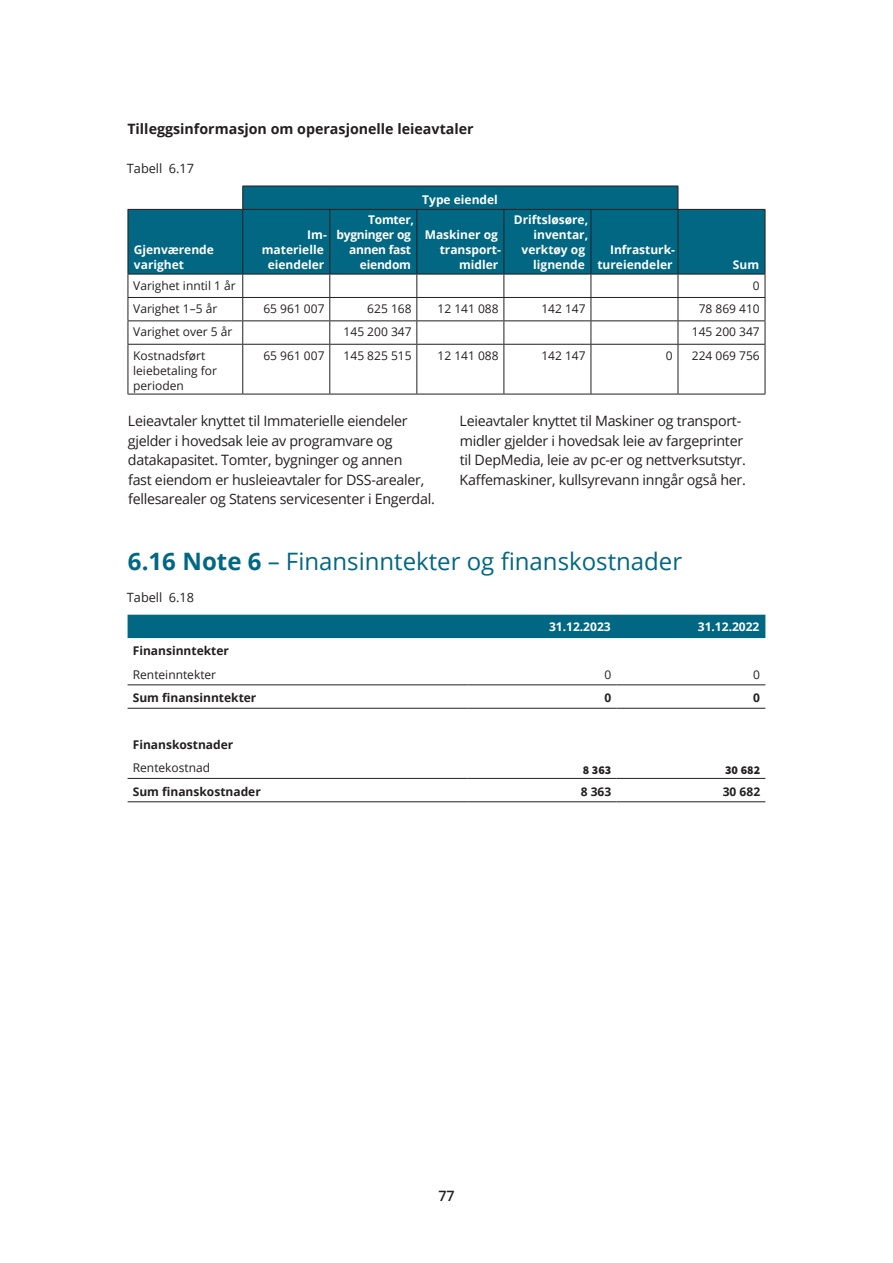
<style>
.page{position:relative;width:893px;height:1263px;background:#fff}
.page>*{position:absolute;margin:0;border:0;box-sizing:border-box;transform-origin:0 0}
.Overskrift_2{font:24px "Open Sans";color:#016782}
.t1{font:14.25px/19.5px "Open Sans";letter-spacing:-.02em;color:#231f20}
.avsnitt-tittel{font:700 14.25px "Open Sans";color:#231f20}
.t2{font:600 14.25px "Open Sans";color:#231f20}
.t3{font:12.75px "Open Sans";color:#231f20}
.Tabell_Normal{font:12px/15px "Open Sans";color:#231f20}
.Tabellhode{font:700 12px/15px "Open Sans";color:#fff;text-align:right}
.Tabell_Normal-2{font:700 12px "Open Sans";color:#231f20}
.Tabellhode-2{font:700 12px/15px "Open Sans";letter-spacing:-.02em;color:#fff;text-align:right}
.Tabell_Normal-3{font:900 12px "Source Sans Pro";color:#231f20}
.s1{font-weight:700}
</style>
<div class="page">
<svg style="left:128px;top:187px;width:637px;height:87px;background:#15728b"></svg>
<svg style="left:242px;top:187px;width:1px;height:22px"></svg>
<svg style="left:678px;top:186px;width:1px;height:23px"></svg>
<hr style="left:128px;top:209px;width:115px;height:1px;background:#231f20">
<hr style="left:243px;top:209px;width:87px;height:1px;background:#231f20">
<hr style="left:242px;top:210px;width:1px;height:64px;background:#231f20">
<hr style="left:330px;top:209px;width:87px;height:1px;background:#231f20">
<hr style="left:329px;top:210px;width:1px;height:64px;background:#231f20">
<hr style="left:417px;top:209px;width:87px;height:1px;background:#231f20">
<hr style="left:416px;top:210px;width:1px;height:64px;background:#231f20">
<hr style="left:504px;top:209px;width:87px;height:1px;background:#231f20">
<hr style="left:503px;top:210px;width:1px;height:64px;background:#231f20">
<hr style="left:591px;top:209px;width:87px;height:1px;background:#231f20">
<hr style="left:591px;top:210px;width:1px;height:64px;background:#231f20">
<hr style="left:678px;top:209px;width:87px;height:1px;background:#231f20">
<hr style="left:678px;top:210px;width:1px;height:64px;background:#231f20">
<hr style="left:128px;top:297px;width:115px;height:1px;background:#231f20">
<hr style="left:243px;top:297px;width:87px;height:1px;background:#231f20">
<hr style="left:330px;top:297px;width:87px;height:1px;background:#231f20">
<hr style="left:417px;top:297px;width:87px;height:1px;background:#231f20">
<hr style="left:504px;top:297px;width:87px;height:1px;background:#231f20">
<hr style="left:591px;top:297px;width:87px;height:1px;background:#231f20">
<hr style="left:678px;top:297px;width:87px;height:1px;background:#231f20">
<hr style="left:128px;top:320px;width:115px;height:1px;background:#231f20">
<svg style="left:128px;top:275px;width:1px;height:69px"></svg>
<hr style="left:243px;top:320px;width:87px;height:1px;background:#231f20">
<svg style="left:242px;top:275px;width:1px;height:69px"></svg>
<hr style="left:330px;top:320px;width:87px;height:1px;background:#231f20">
<svg style="left:329px;top:275px;width:1px;height:69px"></svg>
<hr style="left:417px;top:320px;width:87px;height:1px;background:#231f20">
<svg style="left:416px;top:275px;width:1px;height:69px"></svg>
<hr style="left:504px;top:320px;width:87px;height:1px;background:#231f20">
<svg style="left:503px;top:275px;width:1px;height:69px"></svg>
<hr style="left:591px;top:320px;width:87px;height:1px;background:#231f20">
<svg style="left:591px;top:275px;width:1px;height:69px"></svg>
<hr style="left:678px;top:320px;width:87px;height:1px;background:#231f20">
<svg style="left:678px;top:275px;width:1px;height:69px"></svg>
<svg style="left:765px;top:274px;width:1px;height:70px"></svg>
<hr style="left:128px;top:344px;width:115px;height:1px;background:#231f20">
<hr style="left:128px;top:345px;width:1px;height:49px;background:#231f20">
<hr style="left:243px;top:344px;width:87px;height:1px;background:#231f20">
<hr style="left:242px;top:345px;width:1px;height:49px;background:#231f20">
<hr style="left:330px;top:344px;width:87px;height:1px;background:#231f20">
<hr style="left:329px;top:345px;width:1px;height:49px;background:#231f20">
<hr style="left:417px;top:344px;width:87px;height:1px;background:#231f20">
<hr style="left:416px;top:345px;width:1px;height:49px;background:#231f20">
<hr style="left:504px;top:344px;width:87px;height:1px;background:#231f20">
<hr style="left:503px;top:345px;width:1px;height:49px;background:#231f20">
<hr style="left:591px;top:344px;width:87px;height:1px;background:#231f20">
<hr style="left:591px;top:345px;width:1px;height:49px;background:#231f20">
<hr style="left:678px;top:344px;width:87px;height:1px;background:#231f20">
<hr style="left:678px;top:345px;width:1px;height:49px;background:#231f20">
<hr style="left:765px;top:345px;width:1px;height:49px;background:#231f20">
<hr style="left:128px;top:394px;width:115px;height:1px;background:#231f20">
<hr style="left:243px;top:394px;width:87px;height:1px;background:#231f20">
<hr style="left:330px;top:394px;width:87px;height:1px;background:#231f20">
<hr style="left:417px;top:394px;width:87px;height:1px;background:#231f20">
<hr style="left:504px;top:394px;width:87px;height:1px;background:#231f20">
<hr style="left:591px;top:394px;width:87px;height:1px;background:#231f20">
<hr style="left:678px;top:394px;width:87px;height:1px;background:#231f20">
<hr style="left:242px;top:186px;width:88px;height:1px;background:#231f20">
<hr style="left:330px;top:186px;width:87px;height:1px;background:#231f20">
<hr style="left:417px;top:186px;width:87px;height:1px;background:#231f20">
<hr style="left:504px;top:186px;width:87px;height:1px;background:#231f20">
<hr style="left:591px;top:186px;width:87px;height:1px;background:#231f20">
<hr style="left:128px;top:210px;width:1px;height:64px;background:#231f20">
<hr style="left:765px;top:210px;width:1px;height:64px;background:#231f20">
<hr style="left:128px;top:274px;width:115px;height:1px;background:#231f20">
<hr style="left:243px;top:274px;width:87px;height:1px;background:#231f20">
<hr style="left:330px;top:274px;width:87px;height:1px;background:#231f20">
<hr style="left:417px;top:274px;width:87px;height:1px;background:#231f20">
<hr style="left:504px;top:274px;width:87px;height:1px;background:#231f20">
<hr style="left:591px;top:274px;width:87px;height:1px;background:#231f20">
<hr style="left:678px;top:274px;width:87px;height:1px;background:#231f20">
<div style="left:128px;top:615px;width:637px;height:23px;background:#016782"></div>
<hr style="left:128px;top:684px;width:340px;height:1px;background:#231f20">
<hr style="left:468px;top:684px;width:149px;height:1px;background:#231f20">
<hr style="left:617px;top:684px;width:148px;height:1px;background:#231f20">
<hr style="left:128px;top:708px;width:340px;height:1px;background:#231f20">
<hr style="left:468px;top:708px;width:149px;height:1px;background:#231f20">
<hr style="left:617px;top:708px;width:148px;height:1px;background:#231f20">
<hr style="left:128px;top:778px;width:340px;height:1px;background:#231f20">
<hr style="left:468px;top:778px;width:149px;height:1px;background:#231f20">
<hr style="left:617px;top:778px;width:148px;height:1px;background:#231f20">
<hr style="left:128px;top:801px;width:340px;height:1px;background:#231f20">
<hr style="left:468px;top:801px;width:149px;height:1px;background:#231f20">
<hr style="left:617px;top:801px;width:148px;height:1px;background:#231f20">
<p class="avsnitt-tittel" style="left:127px;top:119px;width:348px">Tilleggsinformasjon om operasjonelle leieavtaler</p>
<p class="t3" style="left:127px;top:159px;width:69px">Tabell 6.17</p>
<p class="Tabellhode" style="left:422px;top:192px;width:77px">Type eiendel</p>
<p class="Tabellhode" style="left:134px;top:242px;width:82px;text-align:left">Gjenværende varighet</p>
<p class="Tabellhode-2" style="left:336px;top:212px;width:79px">Tomter, bygninger og annen fast eiendom</p>
<p class="Tabellhode" style="left:425px;top:227px;width:78px">Maskiner og transport&shy;midler</p>
<p class="Tabellhode" style="left:262px;top:227px;width:64px">Im-- materielle eiendeler</p>
<p class="Tabellhode" style="left:514px;top:212px;width:76px">Driftsløsøre, inventar, verktøy og lignende</p>
<p class="Tabellhode" style="left:597px;top:242px;width:79px">Infrasturk&shy;tureiendeler</p>
<p class="Tabellhode" style="left:733px;top:257px;width:28px">Sum</p>
<p class="Tabell_Normal" style="left:133px;top:277px;width:104px">Varighet inntil 1 år</p>
<p class="Tabell_Normal" style="left:753px;top:277px;width:8px">0</p>
<p class="Tabell_Normal" style="left:133px;top:301px;width:86px">Varighet 1–5 år</p>
<p class="Tabell_Normal" style="left:263px;top:301px;width:63px">65 961 007</p>
<p class="Tabell_Normal" style="left:367px;top:301px;width:46px">625 168</p>
<p class="Tabell_Normal" style="left:437px;top:301px;width:63px">12 141 088</p>
<p class="Tabell_Normal" style="left:541px;top:301px;width:46px">142 147</p>
<p class="Tabell_Normal" style="left:699px;top:301px;width:63px">78 869 410</p>
<p class="Tabell_Normal" style="left:133px;top:324px;width:101px">Varighet over 5 år</p>
<p class="Tabell_Normal" style="left:344px;top:324px;width:70px">145 200 347</p>
<p class="Tabell_Normal" style="left:692px;top:324px;width:70px">145 200 347</p>
<p class="Tabell_Normal" style="left:133px;top:348px;width:85px">Kostnadsført leiebetaling for perioden</p>
<p class="Tabell_Normal" style="left:263px;top:348px;width:63px">65 961 007</p>
<p class="Tabell_Normal" style="left:344px;top:348px;width:70px">145 825 515</p>
<p class="Tabell_Normal" style="left:437px;top:348px;width:63px">12 141 088</p>
<p class="Tabell_Normal" style="left:541px;top:348px;width:46px">142 147</p>
<p class="Tabell_Normal" style="left:666px;top:348px;width:8px">0</p>
<p class="Tabell_Normal" style="left:692px;top:348px;width:70px">224 069 756</p>
<p class="t1" style="left:128px;top:411px;width:308px">Leieavtaler knyttet til Immaterielle eiendeler gjelder i hovedsak leie av programvare og datakapasitet. Tomter, bygninger og annen<br>fast eiendom er husleieavtaler for DSS-arealer, fellesarealer og Statens servicesenter i Engerdal.</p>
<p class="t1" style="left:460px;top:411px;width:288px">Leieavtaler knyttet til Maskiner og transport&shy;midler gjelder i hovedsak leie av fargeprinter til DepMedia, leie av pc-er og nettverksutstyr.<br>Kaffemaskiner, kullsyrevann inngår også her.</p>
<h2 class="Overskrift_2" style="left:128px;top:544px;width:556px"><span class="s1">6.16 Note 6</span> – Finansinntekter og finanskostnader</h2>
<p class="t3" style="left:127px;top:588px;width:69px">Tabell 6.18</p>
<p class="Tabellhode" style="left:549px;top:619px;width:63px">31.12.2023</p>
<p class="Tabellhode" style="left:698px;top:619px;width:63px">31.12.2022</p>
<p class="Tabell_Normal-2" style="left:133px;top:643px;width:98px">Finansinntekter</p>
<p class="Tabell_Normal" style="left:133px;top:667px;width:85px">Renteinntekter</p>
<p class="Tabell_Normal" style="left:604px;top:667px;width:8px">0</p>
<p class="Tabell_Normal" style="left:753px;top:667px;width:8px">0</p>
<p class="Tabell_Normal-2" style="left:133px;top:689px;width:125px">Sum finansinntekter</p>
<p class="Tabell_Normal-2" style="left:604px;top:689px;width:8px">0</p>
<p class="Tabell_Normal-2" style="left:753px;top:689px;width:8px">0</p>
<p class="Tabell_Normal-2" style="left:133px;top:736px;width:102px">Finanskostnader</p>
<p class="Tabell_Normal" style="left:133px;top:760px;width:79px">Rentekostnad</p>
<p class="Tabell_Normal-3" style="left:583px;top:762px;width:30px">8 363</p>
<p class="Tabell_Normal-3" style="left:725px;top:762px;width:37px">30 682</p>
<p class="Tabell_Normal-2" style="left:133px;top:783px;width:129px">Sum finanskostnader</p>
<p class="Tabell_Normal-2" style="left:581px;top:783px;width:32px">8 363</p>
<p class="Tabell_Normal-2" style="left:723px;top:783px;width:39px">30 682</p>
<p class="t2" style="left:438px;top:1186px;width:18px">77</p>
</div>
